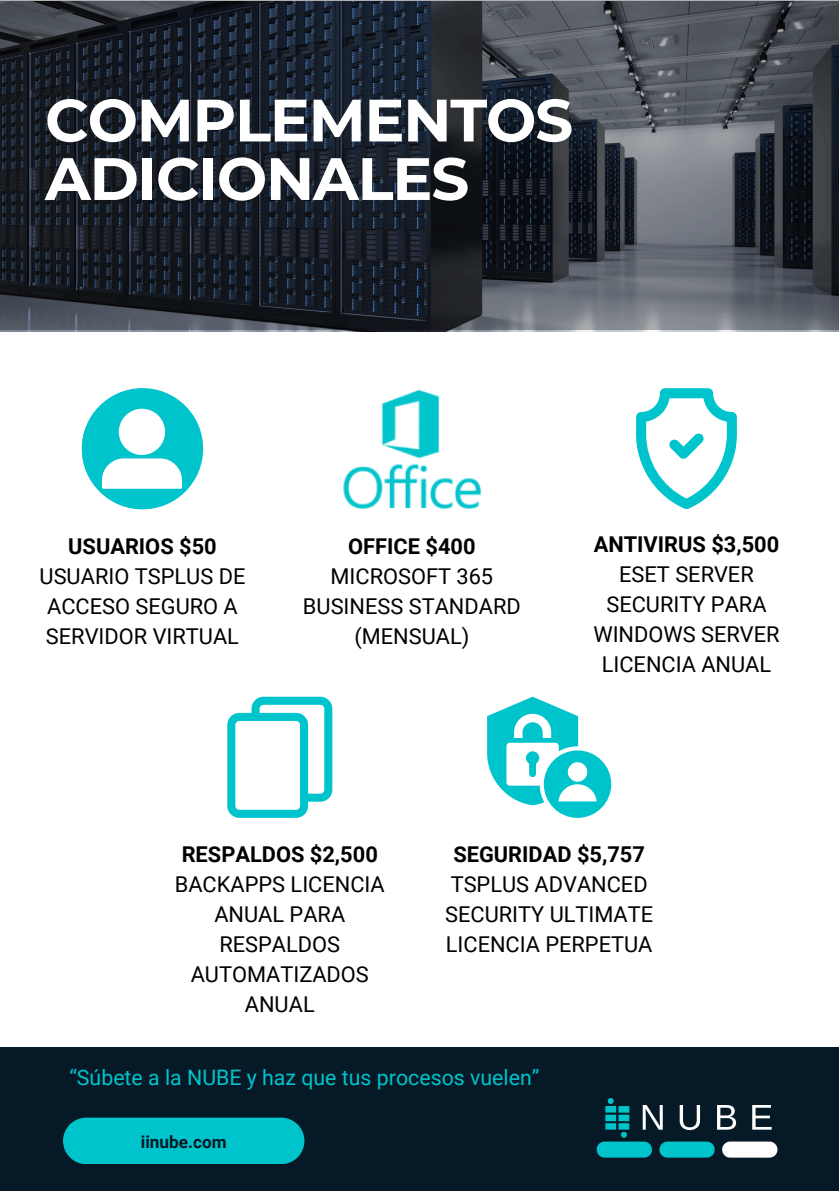
<style>
.page{position:relative;width:839px;height:1191px;background:#fff}
.page>*{position:absolute;margin:0;border:0;box-sizing:border-box;transform-origin:0 0}
.t1{font:700 59.6px/58.4px "Montserrat";letter-spacing:-.02em;color:#fff}
.t2{font:21.8px/30px "Roboto";color:#000;text-align:center}
.t3{font:21.4px "Roboto";color:#00c4cc}
.t4{font:700 17.2px "Roboto";color:#051926}
.s1{font-weight:700}
</style>
<div class="page">
<div style="left:0;top:1047px;width:838px;height:144px;background:#051926"></div>
<div style="left:63px;top:1118px;width:241px;height:46px;background:#00c4cc"></div>
<svg style="left:0;top:0;width:838px;height:329px;background:#2f353e"></svg>
<svg style="left:596px;top:1098px;width:181px;height:60px"></svg>
<svg style="left:636px;top:388px;width:100px;height:121px"></svg>
<svg style="left:227px;top:697px;width:105px;height:121px"></svg>
<svg style="left:487px;top:697px;width:124px;height:121px"></svg>
<svg style="left:82px;top:388px;width:121px;height:121px"></svg>
<img style="left:343px;top:463px;width:139px;height:47px">
<img style="left:381px;top:389px;width:59px;height:70px">
<p class="t1" style="left:45px;top:91px;width:529px">COMPLEMENTOS<br>ADICIONALES</p>
<p class="t2" style="left:40px;top:531px;width:207px"><span class="s1">USUARIOS $50<br></span>USUARIO TSPLUS DE<br>ACCESO SEGURO A<br>SERVIDOR VIRTUAL</p>
<p class="t2" style="left:303px;top:531px;width:219px"><span class="s1">OFFICE $400<br></span>MICROSOFT 365<br>BUSINESS STANDARD (MENSUAL)</p>
<p class="t2" style="left:593px;top:530px;width:188px"><span class="s1">ANTIVIRUS $3,500<br></span>ESET SERVER<br>SECURITY PARA<br>WINDOWS SERVER<br>LICENCIA ANUAL</p>
<h2 class="t2" style="left:175px;top:840px;width:211px"><span class="s1">RESPALDOS $2,500<br></span>BACKAPPS LICENCIA<br>ANUAL PARA<br>RESPALDOS<br>AUTOMATIZADOS<br>ANUAL</h2>
<h2 class="t2" style="left:445px;top:840px;width:209px"><span class="s1">SEGURIDAD $5,757<br></span>TSPLUS ADVANCED<br>SECURITY ULTIMATE<br>LICENCIA PERPETUA</h2>
<p class="t3" style="left:69px;top:1065px;width:471px">“Súbete a la NUBE y haz que tus procesos vuelen”</p>
<h1 class="t4" style="left:141px;top:1132px;width:87px">iinube.com</h1>
</div>
